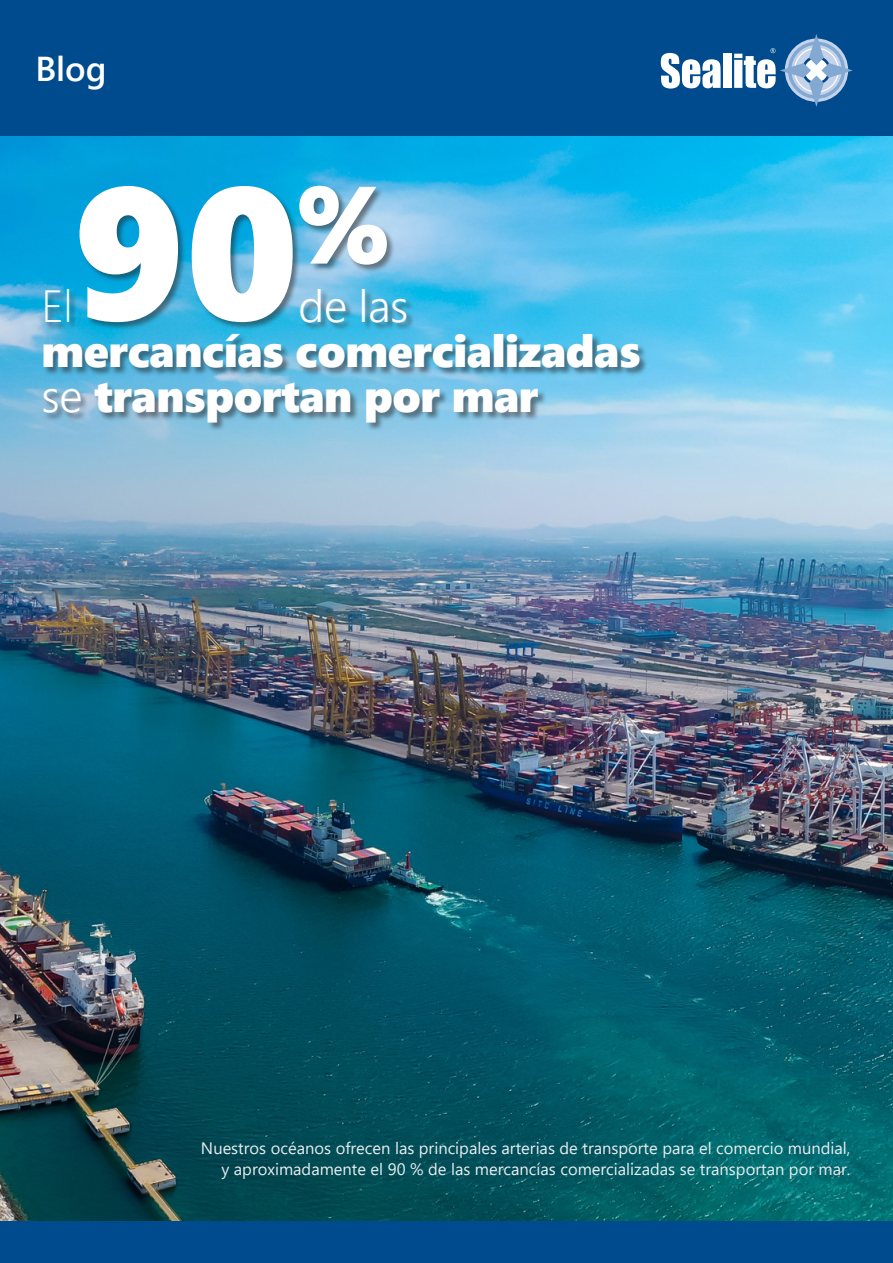
<style>
.page{position:relative;width:893px;height:1263px;background:#fff}
.page>*{position:absolute;margin:0;border:0;box-sizing:border-box;transform-origin:0 0}
.Body_Text{font:187.95px "Segoe UI Black";color:#fff}
.Body_Text-2{font:45px/45px "Segoe UI Black";letter-spacing:-.01em;color:#fff}
.Body_Text-3{font:300 45px "Segoe UI";color:#fff}
.Header_Text{font:600 34.5px "Segoe UI";color:#fff}
.Body_Text-4{font:16.5px/21px "Segoe UI";color:#e8edef;text-align:right}
.s1{font-family:"Segoe UI";font-weight:300}
</style>
<div class="page">
<img style="left:0;top:136px;width:893px;height:1085px">
<div style="left:0;top:0;width:893px;height:136px;background:#004b8d"></div>
<svg style="left:661px;top:53px;width:60px;height:36px"></svg>
<div style="left:723px;top:54px;width:8px;height:34px;background:#fff"></div>
<svg style="left:734px;top:34px;width:119px;height:73px"></svg>
<div style="left:0;top:1221px;width:893px;height:42px;background:#004b8d"></div>
<div style="left:44px;top:186px;width:604px;height:245px;background:#231f20;opacity:.5"></div>
<p class="Header_Text" style="left:35px;top:36px;width:73px">Blog</p>
<p class="Body_Text" style="left:73px;top:117px;width:321px">90<sup>%</sup></p>
<p class="Body_Text-2" style="left:42px;top:281px;width:601px;text-indent:257px"><span class="s1">de las </span>mercancías comercializadas <span class="s1">se</span> transportan por mar</p>
<p class="Body_Text-3" style="left:42px;top:264px;width:33px">El</p>
<p class="Body_Text-4" style="left:201px;top:1136px;width:651px">Nuestros océanos ofrecen las principales arterias de transporte para el comercio mundial, y aproximadamente el 90 % de las mercancías comercializadas se transportan por mar.</p>
</div>
